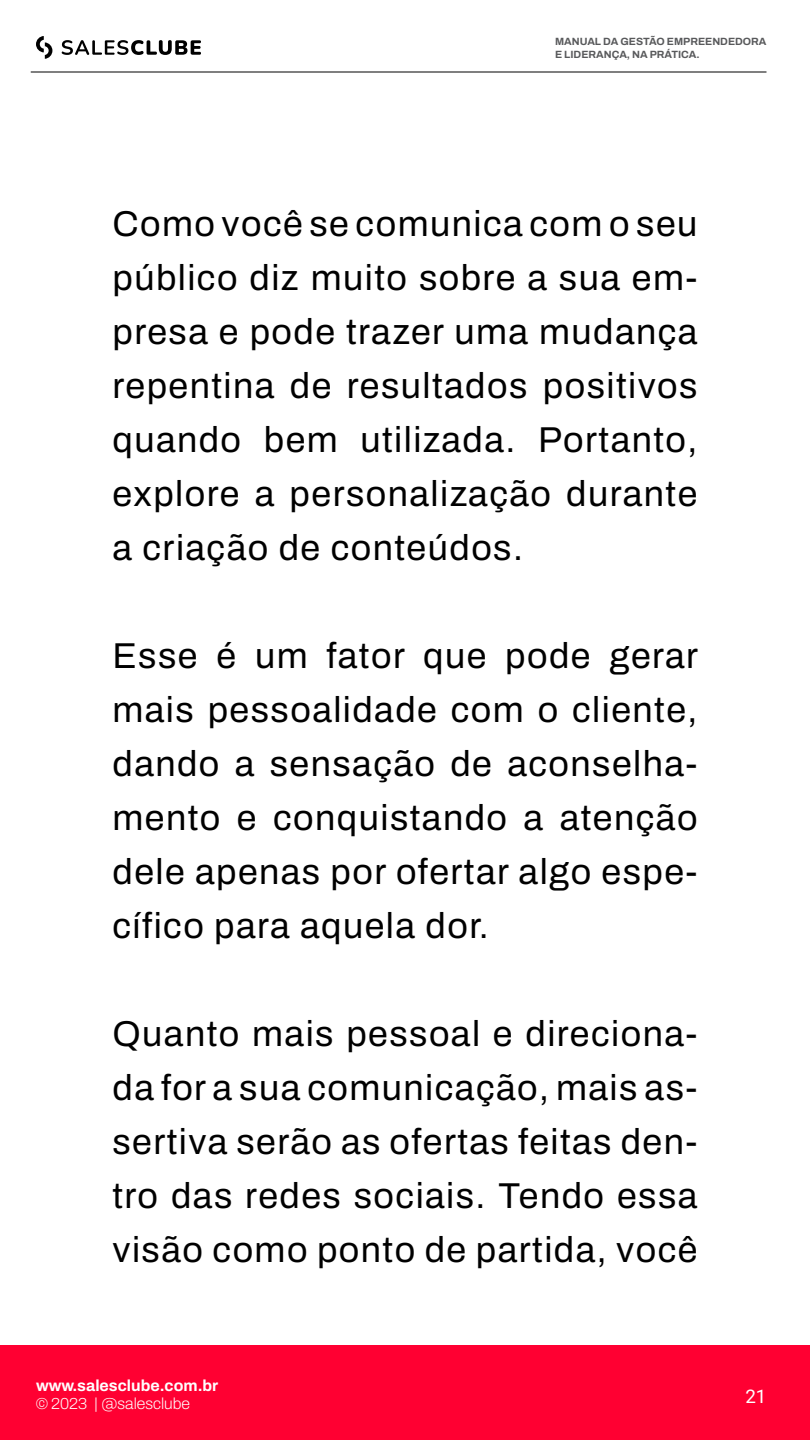
<style>
.page{position:relative;width:810px;height:1440px;background:#fff}
.page>*{position:absolute;margin:0;border:0;box-sizing:border-box;transform-origin:0 0}
.t1{font:36px/54px "Archivo";letter-spacing:.04em;color:#000;text-align:justify}
.t2{font:18.75px "Heebo";color:#fff}
.t3{font:700 15.9px "Archivo";color:#fff}
.t4{font:200 15.9px "Archivo";color:#fff}
.t5{font:700 10.5px/12.6px "Archivo";color:#58595b}
</style>
<div class="page">
<div style="left:0;top:1346px;width:810px;height:94px;background:#ff0032"></div>
<svg style="left:62px;top:40px;width:139px;height:15px"></svg>
<svg style="left:36px;top:36px;width:16px;height:23px"></svg>
<hr style="left:31px;top:72px;width:735px;height:1px;background:#000">
<p class="t5" style="left:555px;top:35px;width:213px">MANUAL DA GESTÃO EMPREENDEDORA<br>E LIDERANÇA, NA PRÁTICA.</p>
<p class="t1" style="left:112px;top:196px;width:587px">Como você se comunica com o seu público diz muito sobre a sua em&shy;presa e pode trazer uma mudança repentina de resultados positivos quando bem utilizada. Portanto, explore a personalização durante a criação de conteúdos.</p>
<p class="t1" style="left:112px;top:628px;width:587px">Esse é um fator que pode gerar mais pessoalidade com o cliente, dando a sensação de aconselha&shy;mento e conquistando a atenção dele apenas por ofertar algo espe&shy;cífico para aquela dor.</p>
<p class="t1" style="left:112px;top:1006px;width:587px">Quanto mais pessoal e direciona&shy;da for a sua comunicação, mais as&shy;sertiva serão as ofertas feitas den&shy;tro das redes sociais. Tendo essa visão como ponto de partida, você</p>
<p class="t3" style="left:36px;top:1374px;width:184px">www.salesclube.com.br</p>
<p class="t4" style="left:36px;top:1391px;width:156px">© 2023 | @salesclube</p>
<p class="t2" style="left:745px;top:1383px;width:23px">21</p>
</div>
